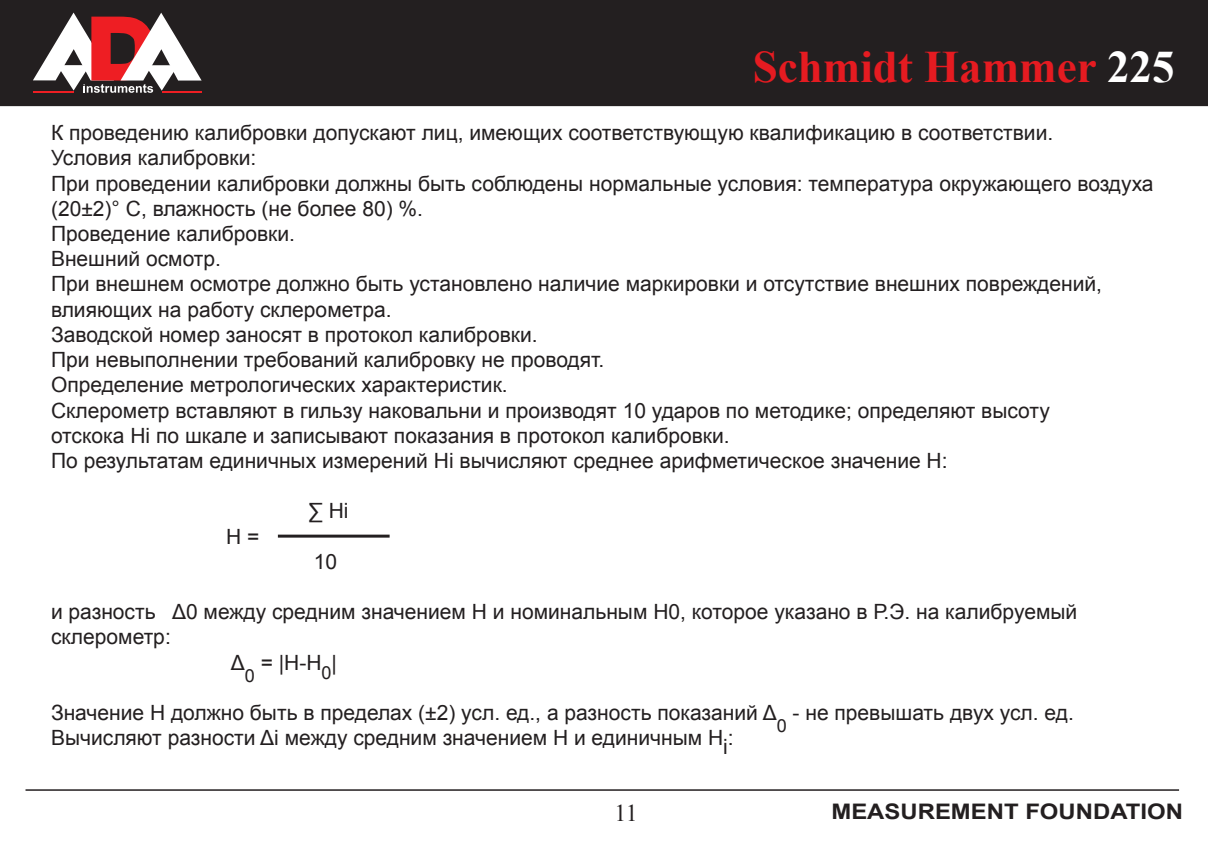
<style>
.page{position:relative;width:1208px;height:851px;background:#fff}
.page>*{position:absolute;margin:0;border:0;box-sizing:border-box;transform-origin:0 0}
.t1{font:700 45px "Times New Roman";color:#e51b21}
.t2{font:24px "Times New Roman";color:#231f20}
.t3{font:700 21.3px "Arial";color:#231f20;scale:1.12 1}
.t4{font:21px/25.2px "Arial";color:#231f20}
.t5{font:18px "Arial";color:#231f20}
.s1{color:#fff}
</style>
<div class="page">
<div style="left:0;top:0;width:1208px;height:106px;background:#231f20"></div>
<svg style="left:33px;top:13px;width:169px;height:80px"></svg>
<hr style="left:33px;top:91px;width:41px;height:1px;background:#ee1e23">
<hr style="left:162px;top:91px;width:40px;height:2px;background:#ee1e23">
<hr style="left:26px;top:789px;width:1153px;height:1px;background:#231f20">
<hr style="left:278px;top:534px;width:111px;height:3px;background:#231f20">
<h1 class="t1" style="left:753px;top:35px;width:423px">Schmidt Hammer <span class="s1">225</span></h1>
<p class="t4" style="left:51px;top:120px;width:1003px">К проведению калибровки допускают лиц, имеющих соответствующую квалификацию в соответствии.</p>
<p class="t4" style="left:51px;top:145px;width:207px">Условия калибровки:</p>
<p class="t4" style="left:51px;top:171px;width:1104px">При проведении калибровки должны быть соблюдены нормальные условия: температура окружающего воздуха (20±2)° С, влажность (не более 80) %.</p>
<p class="t4" style="left:51px;top:221px;width:245px">Проведение калибровки.</p>
<p class="t4" style="left:51px;top:246px;width:171px">Внешний осмотр.</p>
<p class="t4" style="left:51px;top:271px;width:1052px">При внешнем осмотре должно быть установлено наличие маркировки и отсутствие внешних повреждений, влияющих на работу склерометра.</p>
<p class="t4" style="left:51px;top:322px;width:488px">Заводской номер заносят в протокол калибровки.</p>
<p class="t4" style="left:51px;top:347px;width:555px">При невыполнении требований калибровку не проводят.</p>
<p class="t4" style="left:51px;top:372px;width:458px">Определение метрологических характеристик.</p>
<p class="t4" style="left:51px;top:397px;width:1000px">Склерометр вставляют в гильзу наковальни и производят 10 ударов по методике; определяют высоту отскока Нi по шкале и записывают показания в протокол калибровки.</p>
<p class="t4" style="left:51px;top:448px;width:898px">По результатам единичных измерений Нi вычисляют среднее арифметическое значение Н:</p>
<p class="t4" style="left:308px;top:498px;width:42px">∑ Hi</p>
<p class="t4" style="left:226px;top:523px;width:35px">H =</p>
<p class="t4" style="left:314px;top:549px;width:25px">10</p>
<p class="t4" style="left:51px;top:599px;width:1027px">и разность Δ0 между средним значением Н и номинальным Н0, которое указано в Р.Э. на калибруемый склерометр:</p>
<p class="t4" style="left:231px;top:649px;width:16px">Δ</p>
<p class="t5" style="left:245px;top:663px;width:12px">0</p>
<p class="t4" style="left:261px;top:649px;width:78px">= |Н-Н<sub>0</sub>|</p>
<p class="t4" style="left:51px;top:700px;width:727px">Значение Н должно быть в пределах (±2) усл. ед., а разность показаний Δ</p>
<p class="t4" style="left:792px;top:700px;width:283px">- не превышать двух усл. ед.</p>
<p class="t5" style="left:776px;top:714px;width:12px">0</p>
<p class="t4" style="left:51px;top:725px;width:684px">Вычисляют разности Δi между средним значением Н и единичным Hi:</p>
<p class="t2" style="left:614px;top:796px;width:25px">11</p>
<p class="t3" style="left:831px;top:797px;width:315px">MEASUREMENT FOUNDATION</p>
</div>
